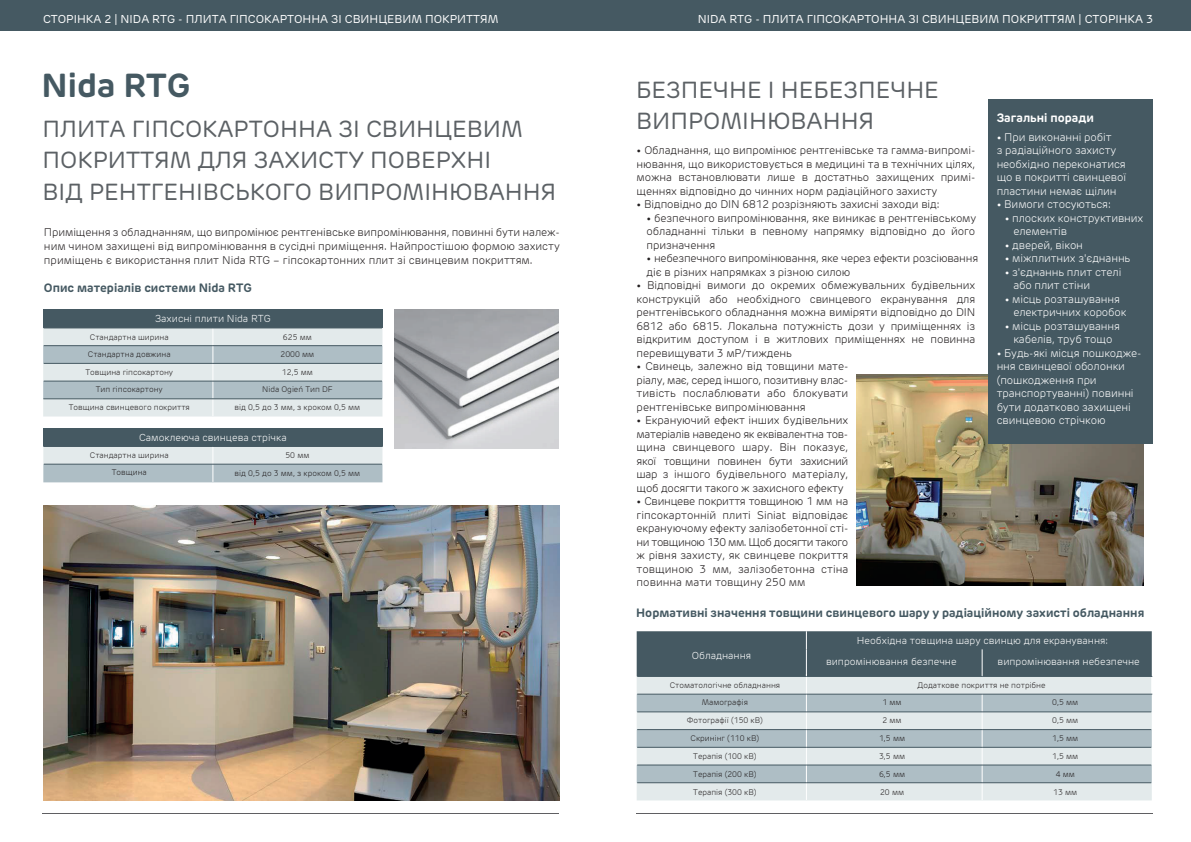
<style>
.page{position:relative;width:1191px;height:842px;background:#fff}
.page>*{position:absolute;margin:0;border:0;box-sizing:border-box;transform-origin:0 0}
.t1{font:700 32.9px "New Rubrik Edge";color:#455962}
.t2{font:23px/31.5px "New Rubrik Edge";color:#5c6165}
.t3{font:700 12px "New Rubrik Edge";color:#455962}
.t4{font:700 12px "New Rubrik Edge";color:#fff}
.t5{font:11.3px "New Rubrik Edge";color:#fff}
.t6{font:300 11px/13.5px "New Rubrik Edge";letter-spacing:-.01em;color:#231f20;text-align:justify}
.t7{font:300 11px/13.5px "New Rubrik Edge";letter-spacing:-.01em;color:#fff}
.t8{font:300 10px "New Rubrik Edge";color:#fff}
.t9{font:300 8px/17.5px "New Rubrik Edge";color:#231f20;text-align:center}
</style>
<div class="page">
<div style="left:0;top:0;width:1191px;height:31px;background:#455962"></div>
<hr style="left:636px;top:814px;width:516px;height:1px;background:#5f5f62">
<hr style="left:43px;top:813px;width:516px;height:1px;background:#5f5f62">
<div style="left:43px;top:310px;width:339px;height:18px;background:#455962"></div>
<svg style="left:43px;top:328px;width:339px;height:88px;background:#cbd6d9"></svg>
<hr style="left:44px;top:328px;width:169px;height:1px;background:#455962">
<hr style="left:213px;top:328px;width:169px;height:1px;background:#455962">
<hr style="left:44px;top:345px;width:169px;height:1px;background:#455962">
<hr style="left:213px;top:345px;width:169px;height:1px;background:#455962">
<hr style="left:44px;top:363px;width:169px;height:1px;background:#455962">
<hr style="left:213px;top:363px;width:169px;height:1px;background:#455962">
<hr style="left:44px;top:381px;width:169px;height:1px;background:#455962">
<hr style="left:213px;top:381px;width:169px;height:1px;background:#455962">
<hr style="left:43px;top:399px;width:339px;height:1px;background:#455962">
<div style="left:43px;top:428px;width:339px;height:18px;background:#455962"></div>
<svg style="left:43px;top:446px;width:339px;height:36px;background:#c7d2d6"></svg>
<hr style="left:44px;top:446px;width:169px;height:1px;background:#455962">
<hr style="left:213px;top:446px;width:169px;height:1px;background:#455962">
<hr style="left:44px;top:464px;width:169px;height:1px;background:#455962">
<hr style="left:213px;top:464px;width:169px;height:1px;background:#455962">
<img style="left:44px;top:505px;width:516px;height:296px">
<img style="left:394px;top:310px;width:165px;height:139px">
<img style="left:856px;top:374px;width:287px;height:212px">
<div style="left:987px;top:99px;width:165px;height:345px;background:#455962"></div>
<svg style="left:636px;top:631px;width:516px;height:169px;background:#a6b3b8"></svg>
<hr style="left:637px;top:676px;width:169px;height:1px;background:#455962">
<hr style="left:806px;top:676px;width:176px;height:1px;background:#455962">
<hr style="left:982px;top:676px;width:170px;height:1px;background:#455962">
<hr style="left:637px;top:694px;width:169px;height:1px;background:#455962">
<hr style="left:806px;top:694px;width:176px;height:1px;background:#455962">
<hr style="left:982px;top:694px;width:170px;height:1px;background:#455962">
<hr style="left:637px;top:712px;width:169px;height:1px;background:#455962">
<hr style="left:806px;top:712px;width:176px;height:1px;background:#455962">
<hr style="left:982px;top:712px;width:169px;height:1px;background:#455962">
<hr style="left:637px;top:729px;width:169px;height:1px;background:#455962">
<hr style="left:806px;top:729px;width:176px;height:1px;background:#455962">
<hr style="left:982px;top:729px;width:169px;height:1px;background:#455962">
<hr style="left:637px;top:747px;width:169px;height:1px;background:#455962">
<hr style="left:806px;top:747px;width:176px;height:1px;background:#455962">
<hr style="left:982px;top:747px;width:169px;height:1px;background:#455962">
<hr style="left:637px;top:765px;width:169px;height:1px;background:#455962">
<hr style="left:806px;top:765px;width:176px;height:1px;background:#455962">
<hr style="left:982px;top:765px;width:169px;height:1px;background:#455962">
<hr style="left:637px;top:782px;width:169px;height:1px;background:#455962">
<hr style="left:806px;top:782px;width:176px;height:1px;background:#455962">
<hr style="left:982px;top:782px;width:169px;height:1px;background:#455962">
<p class="t5" style="left:43px;top:12px;width:457px">СТОРІНКА 2 | NIDA RTG - ПЛИТА ГІПСОКАРТОННА ЗІ СВИНЦЕВИМ ПОКРИТТЯМ</p>
<p class="t5" style="left:698px;top:12px;width:457px">NIDA RTG - ПЛИТА ГІПСОКАРТОННА ЗІ СВИНЦЕВИМ ПОКРИТТЯМ | СТОРІНКА 3</p>
<h1 class="t1" style="left:42px;top:65px;width:150px">Nida RTG</h1>
<h2 class="t2" style="left:43px;top:113px;width:515px">ПЛИТА ГІПСОКАРТОННА ЗІ СВИНЦЕВИМ<br>ПОКРИТТЯМ ДЛЯ ЗАХИСТУ ПОВЕРХНІ<br>ВІД РЕНТГЕНІВСЬКОГО ВИПРОМІНЮВАННЯ</h2>
<p class="t6" style="left:44px;top:225px;width:517px;line-height:14px">Приміщення з обладнанням, що випромінює рентгенівське випромінювання, повинні бути належ&shy;ним чином захищені від випромінювання в сусідні приміщення. Найпростішою формою захисту приміщень є використання плит Nida RTG – гіпсокартонних плит зі свинцевим покриттям.</p>
<p class="t3" style="left:44px;top:280px;width:209px">Опис матеріалів системи Nida RTG</p>
<p class="t8" style="left:155px;top:313px;width:117px">Захисні плити Nida RTG</p>
<p class="t9" style="left:88px;top:329px;width:84px;line-height:16.6px;text-align:left">Стандартна ширина<br>Стандартна довжина</p>
<p class="t9" style="left:85px;top:363px;width:89px">Товщина гіпсокартону<br>Тип гіпсокартону</p>
<p class="t9" style="left:69px;top:399px;width:123px">Товщина свинцевого покриття</p>
<p class="t9" style="left:280px;top:329px;width:35px;line-height:16.6px">625 мм<br>2000 мм</p>
<p class="t9" style="left:262px;top:363px;width:72px">12,5 мм<br>Nida Ogień Тип DF</p>
<p class="t9" style="left:235px;top:399px;width:127px">від 0,5 до 3 мм, з кроком 0,5 мм</p>
<p class="t8" style="left:139px;top:431px;width:149px">Самоклеюча свинцева стрічка</p>
<p class="t9" style="left:90px;top:447px;width:80px">Стандартна ширина</p>
<p class="t9" style="left:285px;top:447px;width:26px">50 мм</p>
<p class="t9" style="left:112px;top:464px;width:37px">Товщина</p>
<p class="t9" style="left:235px;top:465px;width:127px">від 0,5 до 3 мм, з кроком 0,5 мм</p>
<h2 class="t2" style="left:636px;top:74px;width:304px">БЕЗПЕЧНЕ І НЕБЕЗПЕЧНЕ<br>ВИПРОМІНЮВАННЯ</h2>
<p class="t6" style="left:636px;top:144px;width:340px">• Обладнання, що випромінює рентгенівське та гамма-випромі&shy;нювання, що використовується в медицині та в технічних цілях, можна встановлювати лише в достатньо захищених примі&shy;щеннях відповідно до чинних норм радіаційного захисту</p>
<p class="t6" style="left:636px;top:198px;width:304px">• Відповідно до DIN 6812 розрізняють захисні заходи від:</p>
<p class="t6" style="left:646px;top:211px;width:331px">• безпечного випромінювання, яке виникає в рентгенівському обладнанні тільки в певному напрямку відповідно до його призначення</p>
<p class="t6" style="left:646px;top:252px;width:333px">• небезпечного випромінювання, яке через ефекти розсіювання діє в різних напрямках з різною силою</p>
<p class="t6" style="left:636px;top:279px;width:340px">• Відповідні вимоги до окремих обмежувальних будівельних конструкцій або необхідного свинцевого екранування для рентгенівського обладнання можна виміряти відповідно до DIN 6812 або 6815. Локальна потужність дози у приміщеннях із відкритим доступом і в житлових приміщеннях не повинна перевищувати 3 мР/тиждень</p>
<p class="t6" style="left:636px;top:360px;width:213px">• Свинець, залежно від товщини мате&shy;ріалу, має, серед іншого, позитивну влас&shy;тивість послаблювати або блокувати рентгенівське випромінювання</p>
<p class="t6" style="left:636px;top:414px;width:213px">• Екрануючий ефект інших будівельних матеріалів наведено як еквівалентна тов&shy;щина свинцевого шару. Він показує, якої товщини повинен бути захисний шар з іншого будівельного матеріалу, щоб досягти такого ж захисного ефекту</p>
<p class="t6" style="left:636px;top:495px;width:213px">• Свинцеве покриття товщиною 1 мм на гіпсокартонній плиті Siniat відповідає екрануючому ефекту залізобетонної сті&shy;ни товщиною 130 мм. Щоб досягти такого ж рівня захисту, як свинцеве покриття товщиною 3 мм, залізобетонна стіна повинна мати товщину 250 мм</p>
<p class="t4" style="left:996px;top:111px;width:99px">Загальні поради</p>
<p class="t7" style="left:996px;top:130px;width:131px">• При виконанні робіт<br>з радіаційного захисту необхідно переконатися що в покритті свинцевої пластини немає щілин</p>
<p class="t7" style="left:996px;top:198px;width:116px">• Вимоги стосуються:</p>
<p class="t7" style="left:1013px;top:211px;width:132px;text-indent:-9px">• плоских конструктивних елементів</p>
<p class="t7" style="left:1004px;top:238px;width:80px">• дверей, вікон</p>
<p class="t7" style="left:1004px;top:252px;width:127px">• міжплитних з'єднаннь</p>
<p class="t7" style="left:1013px;top:265px;width:110px;text-indent:-9px">• з'єднаннь плит стелі або плит стіни</p>
<p class="t7" style="left:1013px;top:292px;width:115px;text-indent:-9px">• місць розташування електричних коробок</p>
<p class="t7" style="left:1004px;top:319px;width:117px;text-align:center">• місць розташування кабелів, труб тощо</p>
<p class="t7" style="left:996px;top:346px;width:146px">• Будь-які місця пошкодже&shy;ння свинцевої оболонки (пошкодження при транспортуванні) повинні бути додатково захищені свинцевою стрічкою</p>
<p class="t3" style="left:636px;top:605px;width:509px">Нормативні значення товщини свинцевого шару у радіаційному захисті обладнання</p>
<p class="t8" style="left:692px;top:649px;width:61px">Обладнання</p>
<p class="t9" style="left:669px;top:676px;width:112px">Стоматологічне обладнання<br>Мамографія</p>
<p class="t9" style="left:687px;top:712px;width:78px">Фотографії (150 кВ)</p>
<p class="t9" style="left:690px;top:730px;width:70px">Скринінг (110 кВ)<br>Терапія (100 кВ)</p>
<p class="t9" style="left:693px;top:765px;width:65px">Терапія (200 кВ)</p>
<p class="t9" style="left:693px;top:783px;width:65px">Терапія (300 кВ)</p>
<p class="t8" style="left:857px;top:634px;width:253px">Необхідна товщина шару свинцю для екранування:</p>
<p class="t8" style="left:826px;top:656px;width:132px">випромінювання безпечне</p>
<p class="t8" style="left:997px;top:656px;width:144px">випромінювання небезпечне</p>
<p class="t9" style="left:882px;top:694px;width:21px">1 мм</p>
<p class="t9" style="left:882px;top:712px;width:21px">2 мм</p>
<p class="t9" style="left:879px;top:730px;width:28px;text-align:left">1,5 мм<br>3,5 мм</p>
<p class="t9" style="left:879px;top:765px;width:28px">6,5 мм</p>
<p class="t9" style="left:880px;top:783px;width:26px">20 мм</p>
<p class="t9" style="left:917px;top:676px;width:129px">Додаткове покриття не потрібне</p>
<p class="t9" style="left:1052px;top:694px;width:28px">0,5 мм</p>
<p class="t9" style="left:1052px;top:712px;width:28px">0,5 мм</p>
<p class="t9" style="left:1052px;top:730px;width:28px;text-align:left">1,5 мм<br>1,5 мм</p>
<p class="t9" style="left:1055px;top:765px;width:21px">4 мм</p>
<p class="t9" style="left:1053px;top:783px;width:26px">13 мм</p>
</div>
